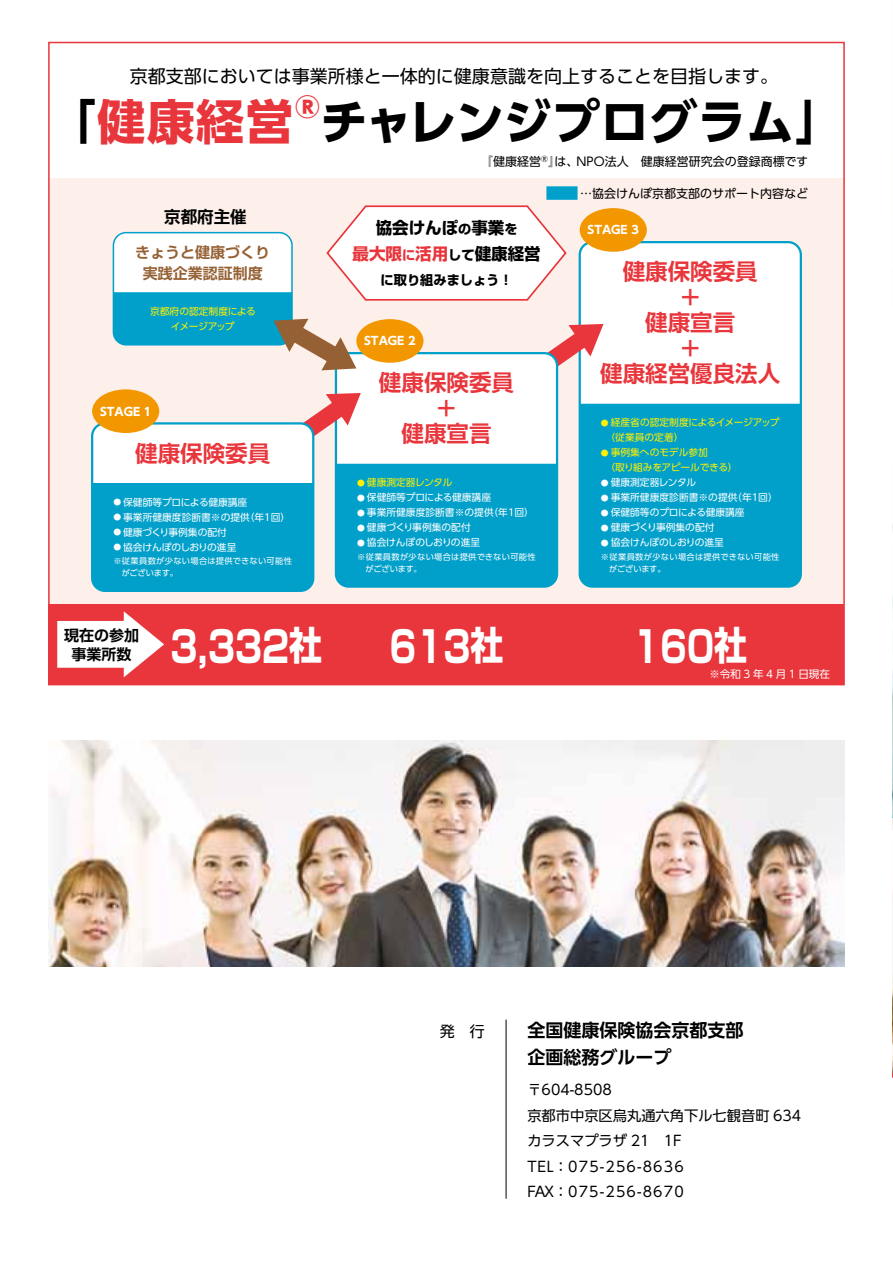
<style>
.page{position:relative;width:893px;height:1263px;background:#fff}
.page>*{position:absolute;margin:0;border:0;box-sizing:border-box;transform-origin:0 0}
.t1{font:700 48px "UD Shin Go Pro";color:#000}
.t2{font:700 48px "UD Shin Go Pro";color:#e8363c}
.t3{font:700 42.9px "Shin Go Pro";color:#fff;scale:.77 1}
.t4{font:700 28.05px "UD Shin Go Pro";color:#e8363c}
.t5{font:700 22.5px/25.5px "Shin Go Pro De";color:#e8363c;text-align:center}
.t6{font:18px "UD Shin Go Pro";color:#000}
.t7{font:700 18px/27px "UD Shin Go Pro De";color:#000}
.t8{font:700 16.5px/25.5px "Shin Go Pro";color:#000;text-align:center}
.t9{font:700 16.5px "Shin Go Pro De";color:#000}
.t10{font:700 15px/21px "Shin Go Pro De";color:#956134;text-align:center}
.t11{font:700 15px/19.5px "Shin Go Pro De";color:#000;text-align:center}
.t12{font:15px "UD Shin Go Pro";color:#000}
.t13{font:14.25px/25.5px "UD Shin Go Pro";color:#000}
.t14{font:700 13.2px "Shin Go Pro";color:#000}
.t15{font:12px "UD Shin Go Pro";color:#000}
.t16{font:700 11.4px "UD Shin Go Pro";color:#fff}
.t17{font:10.5px "UD Shin Go Pro";letter-spacing:.25em;color:#fff}
.t18{font:9.75px "UD Shin Go Pro";color:#fff}
.t19{font:9.75px/15px "UD Shin Go Pro";letter-spacing:-.005em;color:#fff100}
.t20{font:9.75px/15px "UD Shin Go Pro";letter-spacing:-.025em;color:#fff100;text-align:center}
.t21{font:8.25px/12px "UD Shin Go Pro";letter-spacing:.03em;color:#fff}
.s1{color:#000}
.s2{font-size:7.8px}
.s3{font-size:15.6px;color:#00a0ca}
.s4{font-size:13.2px}
.s5{color:#e8363c}
.s6{font-size:13.2px;color:#e8363c}
.s7{font-size:39px}
</style>
<div class="page">
<div style="left:49px;top:179px;width:795px;height:425px;background:#fdefea"></div>
<div style="left:580px;top:242px;width:221px;height:345px;background:#fff;border-radius:13px"></div>
<div style="left:579px;top:241px;width:223px;height:347px;border:2px solid #00a0ca;border-radius:13px"></div>
<div style="left:580px;top:404px;width:221px;height:183px;background:#00a0ca"></div>
<div style="left:49px;top:604px;width:795px;height:81px;background:#e8363c"></div>
<hr style="left:506px;top:1019px;width:1px;height:180px;background:#000">
<div style="left:580px;top:208px;width:67px;height:44px;background:#f39700;border-radius:50%"></div>
<div style="left:336px;top:353px;width:221px;height:234px;background:#fff;border-radius:13px"></div>
<div style="left:336px;top:464px;width:221px;height:123px;background:#00a0ca"></div>
<svg style="left:304px;top:393px;width:57px;height:47px"></svg>
<div style="left:57px;top:621px;width:68px;height:47px;background:#fff"></div>
<svg style="left:124px;top:611px;width:40px;height:66px"></svg>
<svg style="left:113px;top:205px;width:490px;height:166px"></svg>
<div style="left:92px;top:423px;width:221px;height:168px;background:#fff;border-radius:13px"></div>
<div style="left:91px;top:422px;width:223px;height:170px;border:2px solid #00a0ca;border-radius:13px"></div>
<div style="left:92px;top:483px;width:221px;height:108px;background:#00a0ca"></div>
<div style="left:92px;top:389px;width:67px;height:44px;background:#f39700;border-radius:50%"></div>
<div style="left:356px;top:319px;width:67px;height:44px;background:#f39700;border-radius:50%"></div>
<img style="left:49px;top:740px;width:795px;height:226px">
<img style="left:892px;top:594px;width:1px;height:225px">
<img style="left:892px;top:819px;width:1px;height:254px">
<h3 class="t6" style="left:130px;top:61px;width:649px">京都支部においては事業所様と一体的に健康意識を向上することを目指します。</h3>
<h1 class="t2" style="left:48px;top:83px;width:247px"><span class="s1">「</span>健康経営</h1>
<h3 class="t4" style="left:295px;top:84px;width:26px">®</h3>
<h1 class="t1" style="left:320px;top:83px;width:525px">チャレンジプログラム」</h1>
<p class="t15" style="left:481px;top:152px;width:329px">『健康経営<sup>®</sup>』は、NPO法人　健康経営研究会の登録商標です</p>
<h3 class="t9" style="left:164px;top:203px;width:84px">京都府主催</h3>
<h3 class="t10" style="left:135px;top:240px;width:136px">きょうと健康づくり実践企業認証制度</h3>
<p class="t20" style="left:150px;top:303px;width:107px">京都府の認定制度によるイメージアップ</p>
<p class="t16" style="left:100px;top:402px;width:53px">STAGE 1</p>
<h3 class="t5" style="left:135px;top:438px;width:136px">健康保険委員</h3>
<p class="t18" style="left:113px;top:494px;width:135px"><span class="s2">●</span> 保健師等プロによる健康講座</p>
<p class="t18" style="left:113px;top:509px;width:178px"><span class="s2">●</span> 事業所健康度診断書※の提供（年1回）</p>
<p class="t18" style="left:113px;top:524px;width:115px"><span class="s2">●</span> 健康づくり事例集の配付</p>
<p class="t18" style="left:113px;top:539px;width:125px"><span class="s2">●</span> 協会けんぽのしおりの進呈</p>
<p class="t21" style="left:122px;top:555px;width:172px;text-indent:-8px">※従業員数が少ない場合は提供できない可能性がございます。</p>
<p class="t15" style="left:544px;top:183px;width:266px"><span class="s3">■</span>…協会けんぽ京都支部のサポート内容など</p>
<h3 class="t8" style="left:353px;top:213px;width:190px">協会けんぽ<span class="s4">の</span>事業<span class="s4">を<br></span><span class="s5">最大限</span><span class="s6">に</span><span class="s5">活用</span><span class="s4">して</span>健康経営</h3>
<h3 class="t14" style="left:381px;top:270px;width:133px">に取り組みましょう！</h3>
<p class="t16" style="left:364px;top:332px;width:53px">STAGE 2</p>
<h3 class="t5" style="left:379px;top:367px;width:136px">健康保険委員＋<br>健康宣言</h3>
<p class="t19" style="left:357px;top:475px;width:97px"><span class="s2">●</span> 健康測定器レンタル</p>
<p class="t18" style="left:357px;top:490px;width:135px"><span class="s2">●</span> 保健師等プロによる健康講座</p>
<p class="t18" style="left:357px;top:505px;width:178px"><span class="s2">●</span> 事業所健康度診断書※の提供（年1回）</p>
<p class="t18" style="left:357px;top:520px;width:115px"><span class="s2">●</span> 健康づくり事例集の配付</p>
<p class="t18" style="left:357px;top:535px;width:125px"><span class="s2">●</span> 協会けんぽのしおりの進呈</p>
<p class="t21" style="left:365px;top:551px;width:172px;text-indent:-8px">※従業員数が少ない場合は提供できない可能性がございます。</p>
<p class="t16" style="left:588px;top:221px;width:53px">STAGE 3</p>
<h3 class="t5" style="left:600px;top:256px;width:181px">健康保険委員<br>＋<br>健康宣言<br>＋<br>健康経営優良法人</h3>
<p class="t19" style="left:605px;top:415px;width:175px;text-indent:-5px"><span class="s2">●</span> 経産省の認定制度によるイメージアップ（従業員の定着）</p>
<p class="t19" style="left:605px;top:445px;width:134px;text-indent:-5px"><span class="s2">●</span> 事例集へのモデル参加<br>（取り組みをアピールできる）</p>
<p class="t18" style="left:601px;top:475px;width:97px"><span class="s2">●</span> 健康測定器レンタル</p>
<p class="t18" style="left:601px;top:490px;width:178px"><span class="s2">●</span> 事業所健康度診断書※の提供（年1回）</p>
<p class="t18" style="left:601px;top:505px;width:145px"><span class="s2">●</span> 保健師等のプロによる健康講座</p>
<p class="t18" style="left:601px;top:520px;width:115px"><span class="s2">●</span> 健康づくり事例集の配付</p>
<p class="t18" style="left:601px;top:535px;width:125px"><span class="s2">●</span> 協会けんぽのしおりの進呈</p>
<p class="t21" style="left:609px;top:551px;width:172px;text-indent:-8px">※従業員数が少ない場合は提供できない可能性がございます。</p>
<h3 class="t11" style="left:64px;top:623px;width:76px">現在の参加事業所数</h3>
<h2 class="t3" style="left:171px;top:612px;width:198px">3,332<span class="s7">社</span></h2>
<h2 class="t3" style="left:389px;top:612px;width:150px">613<span class="s7">社</span></h2>
<h2 class="t3" style="left:633px;top:612px;width:150px">160<span class="s7">社</span></h2>
<p class="t17" style="left:709px;top:666px;width:122px">※令和3年4月1日現在</p>
<h3 class="t12" style="left:440px;top:1019px;width:46px">発　行</h3>
<h3 class="t7" style="left:527px;top:1016px;width:235px">全国健康保険協会京都支部　企画総務グループ</h3>
<h3 class="t13" style="left:527px;top:1077px;width:276px">〒604-8508<br>京都市中京区烏丸通六角下ル七観音町 634カラスマプラザ 21　1F<br>TEL：075-256-8636<br>FAX：075-256-8670</h3>
</div>
